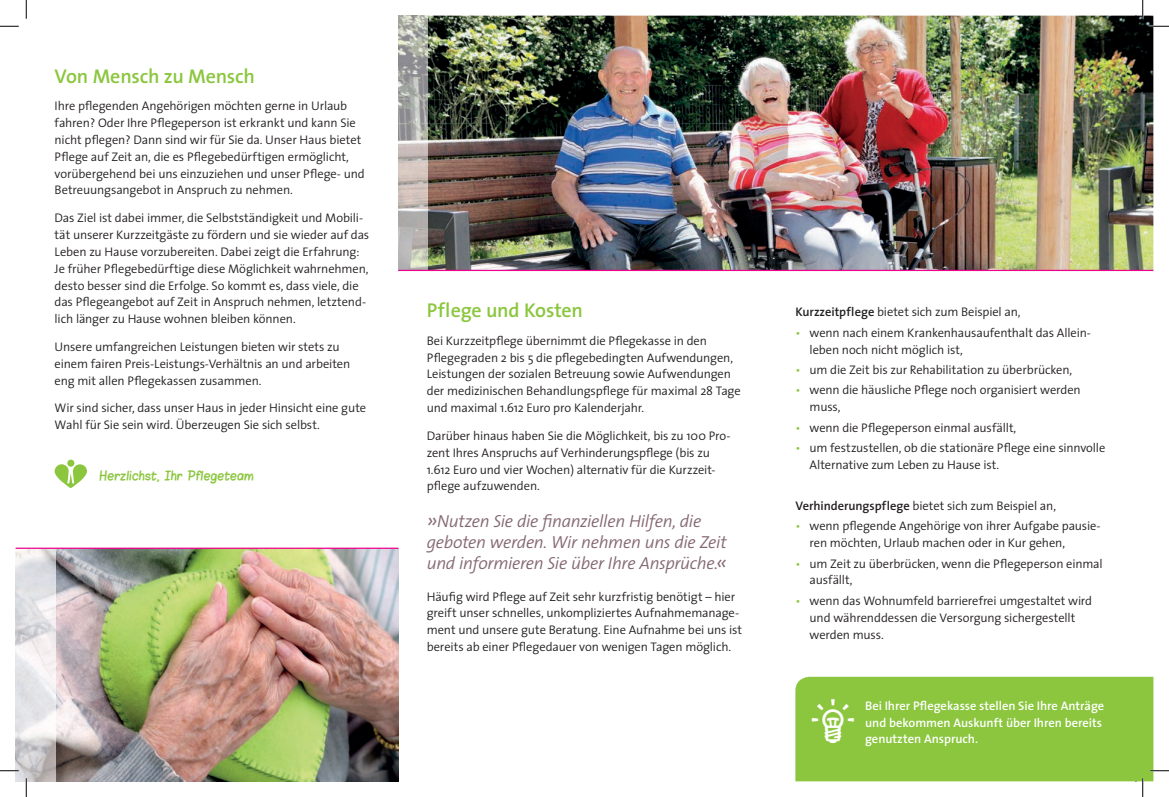
<style>
.page{position:relative;width:1169px;height:797px;background:#fff}
.page>*{position:absolute;margin:0;border:0;box-sizing:border-box;transform-origin:0 0}
.t1{font:600 20px "The Sans";letter-spacing:-.01em;color:#8bc63e}
.t2{font:italic 300 17.5px/21.2px "The Sans";letter-spacing:-.02em;color:#846772}
.t3{font:300 12.5px/16.9px "The Sans";letter-spacing:-.01em;color:#231f20}
.t4{font:600 12.5px/16.2px "The Sans";color:#fff}
.t5{font:10px "Blokletters Viltstift";letter-spacing:.005em;color:#8bc63e}
.s1{font-size:22.5px}
.s2{font-weight:600}
.s3{color:#8bc63e}
</style>
<div class="page">
<img style="left:428px;top:16px;width:725px;height:254px">
<img style="left:16px;top:549px;width:382px;height:232px">
<img style="left:398px;top:16px;width:30px;height:254px">
<hr style="left:16px;top:547px;width:382px;height:2px;background:#ed028c">
<div style="left:67px;top:459px;width:7px;height:7px;background:#8bc63e;border-radius:50%"></div>
<svg style="left:55px;top:464px;width:32px;height:24px"></svg>
<hr style="left:398px;top:270px;width:755px;height:1px;background:#ed028c">
<div style="left:795px;top:676px;width:358px;height:105px;background:#8bc63e"></div>
<svg style="left:0;top:25px;width:19px;height:2px"></svg>
<svg style="left:1150px;top:25px;width:19px;height:2px"></svg>
<svg style="left:0;top:770px;width:19px;height:1px"></svg>
<svg style="left:1150px;top:770px;width:19px;height:1px"></svg>
<svg style="left:25px;top:0;width:2px;height:19px"></svg>
<svg style="left:25px;top:778px;width:2px;height:19px"></svg>
<svg style="left:1142px;top:0;width:1px;height:19px"></svg>
<svg style="left:1142px;top:778px;width:1px;height:19px"></svg>
<div style="left:812px;top:699px;width:42px;height:44px;background:#8bc63e"></div>
<h1 class="t1" style="left:55px;top:59px;width:202px">Von Mensch zu Mensch</h1>
<p class="t3" style="left:55px;top:97px;width:312px">Ihre pflegenden Angehörigen möchten gerne in Urlaub fahren? Oder Ihre Pflegeperson ist erkrankt und kann Sie nicht pflegen? Dann sind wir für Sie da. Unser Haus bietet Pflege auf Zeit an, die es Pflegebedürftigen ermöglicht, vorübergehend bei uns einzuziehen und unser Pflege- und Betreuungsangebot in Anspruch zu nehmen.</p>
<p class="t3" style="left:55px;top:209px;width:316px">Das Ziel ist dabei immer, die Selbstständigkeit und Mobili&shy;tät unserer Kurzzeitgäste zu fördern und sie wieder auf das Leben zu Hause vorzubereiten. Dabei zeigt die Erfahrung:<br>Je früher Pflegebedürftige diese Möglichkeit wahrnehmen, desto besser sind die Erfolge. So kommt es, dass viele, die das Pflegeangebot auf Zeit in Anspruch nehmen, letztend&shy;lich länger zu Hause wohnen bleiben können.</p>
<p class="t3" style="left:55px;top:338px;width:297px">Unsere umfangreichen Leistungen bieten wir stets zu einem fairen Preis-Leistungs-Verhältnis an und arbeiten eng mit allen Pflegekassen zusammen.</p>
<p class="t3" style="left:55px;top:399px;width:313px">Wir sind sicher, dass unser Haus in jeder Hinsicht eine gute<br>Wahl für Sie sein wird. Überzeugen Sie sich selbst.</p>
<p class="t5" style="left:100px;top:467px;width:155px">Herzlichst, Ihr Pflegeteam</p>
<h1 class="t1" style="left:427px;top:294px;width:158px">Pflege und Kosten</h1>
<p class="t3" style="left:427px;top:332px;width:315px">Bei Kurzzeitpflege übernimmt die Pflegekasse in den Pflegegraden 2 bis 5 die pflegebedingten Aufwendungen, Leistungen der sozialen Betreuung sowie Aufwendungen der medizinischen Behandlungspflege für maximal 28 Tage und maximal 1.612 Euro pro Kalenderjahr.</p>
<p class="t3" style="left:427px;top:427px;width:305px">Darüber hinaus haben Sie die Möglichkeit, bis zu 100 Pro&shy;zent Ihres Anspruchs auf Verhinderungspflege (bis zu 1.612 Euro und vier Wochen) alternativ für die Kurzzeit&shy;pflege aufzuwenden.</p>
<h2 class="t2" style="left:427px;top:509px;width:302px"><span class="s1">»</span>Nutzen Sie die finanziellen Hilfen, die geboten werden. Wir nehmen uns die Zeit und informieren Sie über Ihre Ansprüche.<span class="s1">«</span></h2>
<p class="t3" style="left:427px;top:587px;width:317px">Häufig wird Pflege auf Zeit sehr kurzfristig benötigt – hier greift unser schnelles, unkompliziertes Aufnahmemanage&shy;ment und unsere gute Beratung. Eine Aufnahme bei uns ist bereits ab einer Pflegedauer von wenigen Tagen möglich.</p>
<p class="t3" style="left:795px;top:303px;width:227px"><span class="s2">Kurzzeitpflege</span> bietet sich zum Beispiel an,</p>
<p class="t3" style="left:809px;top:323px;width:283px;text-indent:-14px"><span class="s3">•</span> wenn nach einem Krankenhausaufenthalt das Allein&shy;leben noch nicht möglich ist,</p>
<p class="t3" style="left:795px;top:361px;width:278px"><span class="s3">•</span> um die Zeit bis zur Rehabilitation zu überbrücken,</p>
<p class="t3" style="left:809px;top:381px;width:273px;text-indent:-14px"><span class="s3">•</span> wenn die häusliche Pflege noch organisiert werden muss,</p>
<p class="t3" style="left:795px;top:418px;width:222px"><span class="s3">•</span> wenn die Pflegeperson einmal ausfällt,</p>
<p class="t3" style="left:809px;top:439px;width:297px;text-indent:-14px"><span class="s3">•</span> um festzustellen, ob die stationäre Pflege eine sinnvolle<br>Alternative zum Leben zu Hause ist.</p>
<p class="t3" style="left:795px;top:497px;width:262px"><span class="s2">Verhinderungspflege</span> bietet sich zum Beispiel an,</p>
<p class="t3" style="left:809px;top:517px;width:292px;text-indent:-14px"><span class="s3">•</span> wenn pflegende Angehörige von ihrer Aufgabe pausie&shy;ren möchten, Urlaub machen oder in Kur gehen,</p>
<p class="t3" style="left:809px;top:554px;width:295px;text-indent:-14px"><span class="s3">•</span> um Zeit zu überbrücken, wenn die Pflegeperson einmal ausfällt,</p>
<p class="t3" style="left:809px;top:592px;width:284px;text-indent:-14px"><span class="s3">•</span> wenn das Wohnumfeld barrierefrei umgestaltet wird und währenddessen die Versorgung sichergestellt werden muss.</p>
<p class="t4" style="left:865px;top:697px;width:241px">Bei Ihrer Pflegekasse stellen Sie Ihre Anträge und bekommen Auskunft über Ihren bereits genutzten Anspruch.</p>
</div>
